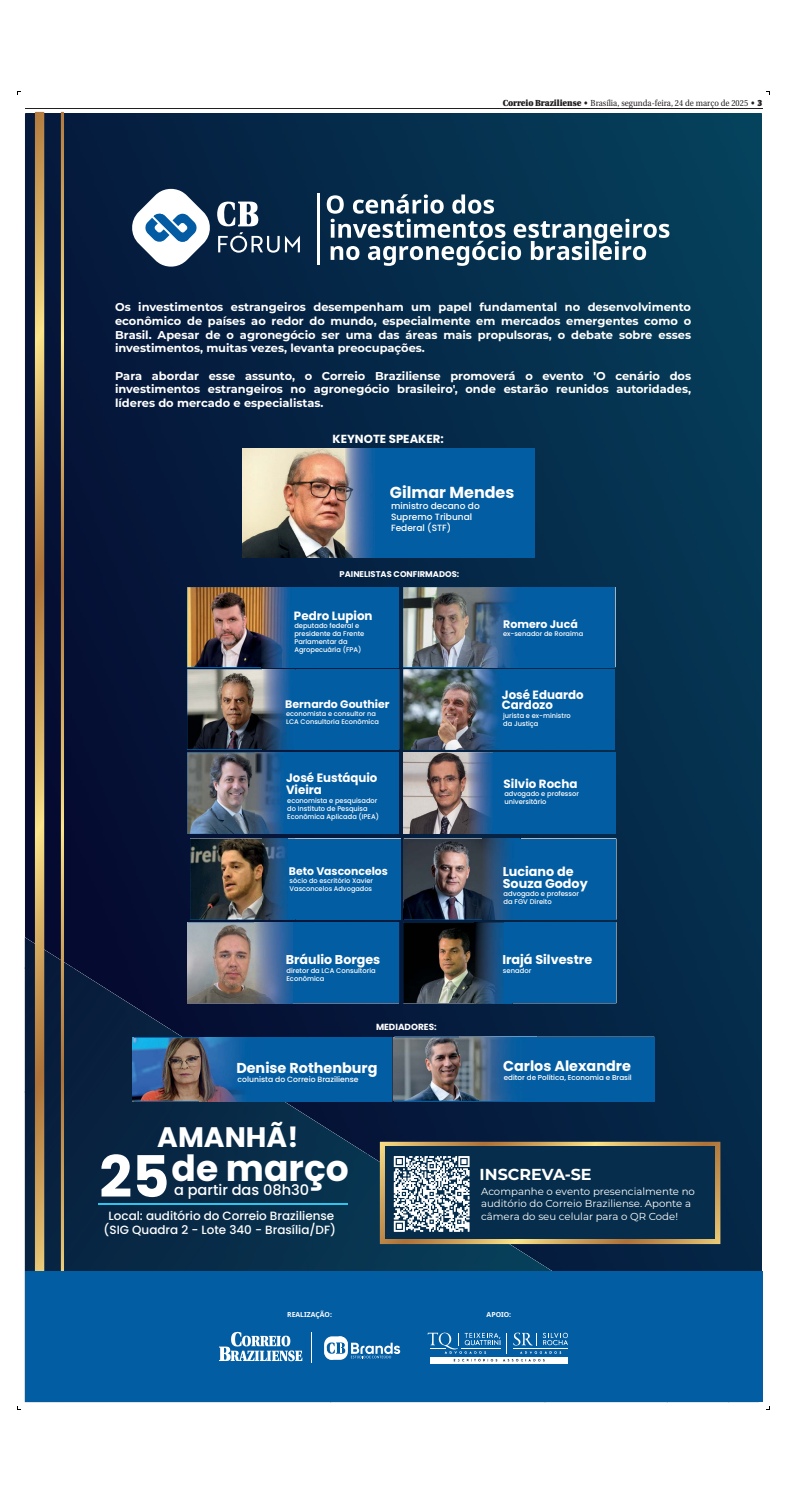
<style>
.page{position:relative;width:787px;height:1489px;background:#fff}
.page>*{position:absolute;margin:0;border:0;box-sizing:border-box;transform-origin:0 0}
.t1{font:700 57.4px "Poppins";color:#fff}
.t2{font:700 36.05px "Poppins";color:#fff}
.t3{font:700 28.18px "Poppins";color:#fff}
.t4{font:700 15.92px "Poppins";color:#fff}
.t5{font:700 15.92px "Montserrat";color:#fff}
.t6{font:500 14.53px "Poppins";color:#fff}
.t7{font:700 14.35px "Poppins";color:#fff}
.t8{font:700 12.78px/11.2px "Poppins";color:#fff}
.t9{font:700 12.08px/12.2px "Poppins";color:#fff}
.t10{font:500 11.99px/14.3px "Poppins";color:#fff;text-align:center}
.t11{font:700 11.99px/10.5px "Poppins";color:#fff}
.t12{font:700 11.9px "Poppins";color:#fff}
.t13{font:700 11.72px "Poppins";color:#fff}
.t14{font:700 11.38px/13.7px "Montserrat";color:#fff;text-align:justify}
.t15{font:700 10.94px "Poppins";color:#fff}
.t16{font:10.15px/12.2px "Montserrat";color:#fff}
.t17{font:500 9.01px/10.8px "Poppins";color:#fff}
.t18{font:700 8.92px "Poppins";color:#fff}
.t19{font:8.75px "Utopia";letter-spacing:.005em;color:#231f20;scale:.9 1}
.t20{font:700 8.31px "Poppins";color:#fff}
.t21{font:500 7.61px "Poppins";color:#fff}
.t22{font:500 7.17px "Poppins";color:#fff}
.t23{font:500 6.83px/8.1px "Poppins";color:#fff}
.t24{font:700 6.83px "Noto Sans";color:#fff}
.t25{font:500 6.74px/8px "Poppins";color:#fff}
.t26{font:500 6.65px/8px "Poppins";color:#fff}
.s1{font-weight:900}
.s2{font-family:"Ronnia";font-weight:800}
</style>
<div class="page">
<hr style="left:25px;top:109px;width:736px;height:1px;background:#231f20">
<img style="left:25px;top:113px;width:736px;height:1158px">
<img style="left:25px;top:1092px;width:306px;height:179px">
<img style="left:330px;top:1216px;width:215px;height:55px">
<img style="left:544px;top:1266px;width:20px;height:5px">
<div style="left:330px;top:1153px;width:49px;height:63px;background:#07344f"></div>
<img style="left:330px;top:1130px;width:38px;height:24px">
<img style="left:25px;top:967px;width:123px;height:125px">
<img style="left:147px;top:1029px;width:35px;height:8px">
<img style="left:147px;top:1014px;width:26px;height:16px">
<img style="left:25px;top:937px;width:49px;height:31px">
<img style="left:35px;top:112px;width:9px;height:1159px">
<img style="left:61px;top:112px;width:3px;height:1159px">
<div style="left:25px;top:1271px;width:736px;height:130px;background:#025da3"></div>
<svg style="left:219px;top:1331px;width:83px;height:30px"></svg>
<svg style="left:324px;top:1336px;width:76px;height:23px"></svg>
<hr style="left:311px;top:1332px;width:1px;height:30px;background:#fff">
<div style="left:430px;top:1356px;width:137px;height:7px;background:#fff"></div>
<svg style="left:427px;top:1332px;width:141px;height:30px"></svg>
<svg style="left:326px;top:194px;width:343px;height:72px"></svg>
<hr style="left:317px;top:193px;width:3px;height:72px;background:#fff">
<svg style="left:285px;top:236px;width:15px;height:16px"></svg>
<svg style="left:130px;top:187px;width:149px;height:81px"></svg>
<hr style="left:98px;top:1202px;width:249px;height:2px;background:#2ec4ec">
<img style="left:379px;top:1141px;width:341px;height:103px">
<div style="left:385px;top:1146px;width:329px;height:92px;background:#062e4c"></div>
<svg style="left:394px;top:1156px;width:75px;height:75px"></svg>
<div style="left:133px;top:1037px;width:259px;height:64px;background:#035da2"></div>
<img style="left:133px;top:1037px;width:66px;height:64px">
<img style="left:199px;top:1037px;width:44px;height:64px">
<div style="left:394px;top:1036px;width:260px;height:65px;background:#035da2"></div>
<img style="left:393px;top:1037px;width:66px;height:63px">
<img style="left:459px;top:1036px;width:77px;height:1px">
<img style="left:459px;top:1037px;width:53px;height:63px">
<div style="left:246px;top:448px;width:288px;height:110px;background:#035da2"></div>
<img style="left:242px;top:448px;width:103px;height:110px">
<img style="left:345px;top:448px;width:28px;height:110px">
<div style="left:187px;top:669px;width:212px;height:80px;background:#035da2"></div>
<img style="left:187px;top:669px;width:75px;height:80px">
<img style="left:262px;top:669px;width:27px;height:80px">
<div style="left:187px;top:587px;width:211px;height:80px;background:#035da2"></div>
<img style="left:187px;top:587px;width:74px;height:80px">
<img style="left:261px;top:587px;width:28px;height:80px">
<div style="left:403px;top:587px;width:212px;height:80px;background:#035da2"></div>
<img style="left:403px;top:587px;width:79px;height:80px">
<img style="left:482px;top:587px;width:32px;height:80px">
<div style="left:403px;top:838px;width:213px;height:81px;background:#035da2"></div>
<img style="left:403px;top:838px;width:79px;height:81px">
<img style="left:482px;top:838px;width:27px;height:81px">
<div style="left:403px;top:922px;width:213px;height:81px;background:#035da2"></div>
<img style="left:403px;top:922px;width:71px;height:81px">
<img style="left:474px;top:922px;width:38px;height:82px">
<img style="left:474px;top:922px;width:29px;height:81px">
<div style="left:187px;top:922px;width:212px;height:81px;background:#035da2"></div>
<img style="left:187px;top:922px;width:67px;height:81px">
<img style="left:292px;top:922px;width:1px;height:81px">
<img style="left:254px;top:922px;width:38px;height:81px">
<div style="left:190px;top:838px;width:211px;height:81px;background:#035da2"></div>
<img style="left:190px;top:838px;width:72px;height:81px">
<img style="left:262px;top:919px;width:33px;height:1px">
<img style="left:262px;top:838px;width:24px;height:81px">
<div style="left:403px;top:752px;width:212px;height:81px;background:#035da2"></div>
<img style="left:403px;top:752px;width:64px;height:81px">
<img style="left:467px;top:752px;width:25px;height:81px">
<div style="left:403px;top:669px;width:211px;height:81px;background:#035da2"></div>
<img style="left:403px;top:669px;width:68px;height:81px">
<img style="left:471px;top:669px;width:27px;height:81px">
<div style="left:187px;top:752px;width:211px;height:81px;background:#035da2"></div>
<img style="left:187px;top:752px;width:68px;height:81px">
<img style="left:255px;top:752px;width:28px;height:81px">
<p class="t19" style="left:502px;top:99px;width:289px"><span class="s1">Correio Braziliense •</span> Brasília, segunda-feira, 24 de março de 2025 <span class="s1">•</span> <span class="s2">3</span></p>
<p class="t14" style="left:115px;top:301px;width:577px">Os investimentos estrangeiros desempenham um papel fundamental no desenvolvimento econômico de países ao redor do mundo, especialmente em mercados emergentes como o Brasil. Apesar de o agronegócio ser uma das áreas mais propulsoras, o debate sobre esses investimentos, muitas vezes, levanta preocupações.</p>
<p class="t14" style="left:115px;top:370px;width:577px">Para abordar esse assunto, o Correio Braziliense promoverá o evento 'O cenário dos investimentos estrangeiros no agronegócio brasileiro', onde estarão reunidos autoridades, líderes do mercado e especialistas.</p>
<p class="t13" style="left:332px;top:433px;width:113px">KEYNOTE SPEAKER:</p>
<h3 class="t4" style="left:390px;top:484px;width:126px">Gilmar Mendes</h3>
<p class="t17" style="left:391px;top:500px;width:90px">ministro decano do<br>Supremo Tribunal<br>Federal (STF)</p>
<p class="t20" style="left:339px;top:570px;width:121px">PAINELISTAS CONFIRMADOS:</p>
<p class="t11" style="left:294px;top:611px;width:80px">Pedro Lupion</p>
<p class="t23" style="left:294px;top:621px;width:71px">deputado federal e presidente da Frente<br>Parlamentar da<br>Agropecuária (FPA)</p>
<p class="t15" style="left:503px;top:619px;width:76px">Romero Jucá</p>
<p class="t26" style="left:503px;top:630px;width:82px">ex-senador de Roraima</p>
<p class="t15" style="left:285px;top:698px;width:106px">Bernardo Gouthier</p>
<p class="t26" style="left:286px;top:709px;width:94px">economista e consultor na<br>LCA Consultoria Econômica</p>
<p class="t9" style="left:286px;top:772px;width:93px">José Eustáquio<br>Vieira</p>
<p class="t23" style="left:287px;top:796px;width:93px">economista e pesquisador do Instituto de Pesquisa<br>Econômica Aplicada (IPEA)</p>
<p class="t15" style="left:289px;top:865px;width:100px">Beto Vasconcelos</p>
<p class="t26" style="left:289px;top:876px;width:85px">sócio do escritório Xavier<br>Vasconcelos Advogados</p>
<p class="t8" style="left:286px;top:954px;width:96px">Bráulio Borges</p>
<p class="t23" style="left:286px;top:966px;width:91px">diretor da LCA Consultoria<br>Econômica</p>
<p class="t18" style="left:376px;top:1022px;width:62px">MEDIADORES:</p>
<p class="t7" style="left:236px;top:1061px;width:143px">Denise Rothenburg</p>
<p class="t21" style="left:237px;top:1075px;width:122px">colunista do Correio Braziliense</p>
<h3 class="t3" style="left:157px;top:1123px;width:142px">AMANHÃ!</h3>
<h2 class="t2" style="left:171px;top:1150px;width:179px">de março</h2>
<h1 class="t1" style="left:99px;top:1149px;width:72px">25</h1>
<p class="t6" style="left:174px;top:1181px;width:137px">a partir das 08h30</p>
<p class="t10" style="left:103px;top:1208px;width:234px">Local: auditório do Correio Braziliense (SIG Quadra 2 - Lote 340 - Brasília/DF)</p>
<p class="t11" style="left:501px;top:690px;width:83px">José Eduardo<br>Cardozo</p>
<p class="t23" style="left:503px;top:711px;width:69px">jurista e ex-ministro da Justiça</p>
<p class="t12" style="left:503px;top:777px;width:75px">Silvio Rocha</p>
<p class="t25" style="left:504px;top:789px;width:76px">advogado e professor universitário</p>
<p class="t8" style="left:502px;top:867px;width:86px">Luciano de<br>Souza Godoy</p>
<p class="t23" style="left:503px;top:889px;width:77px">advogado e professor da FGV Direito</p>
<p class="t8" style="left:502px;top:954px;width:91px">Irajá Silvestre</p>
<p class="t23" style="left:503px;top:966px;width:30px">senador</p>
<p class="t7" style="left:503px;top:1059px;width:129px">Carlos Alexandre</p>
<p class="t22" style="left:503px;top:1072px;width:130px">editor de Política, Economia e Brasil</p>
<h3 class="t5" style="left:479px;top:1166px;width:113px">INSCREVA-SE</h3>
<p class="t16" style="left:481px;top:1186px;width:215px">Acompanhe o evento presencialmente no auditório do Correio Braziliense. Aponte a câmera do seu celular para o QR Code!</p>
<p class="t24" style="left:287px;top:1311px;width:46px">REALIZAÇÃO:</p>
<p class="t24" style="left:486px;top:1311px;width:26px">APOIO:</p>
</div>
